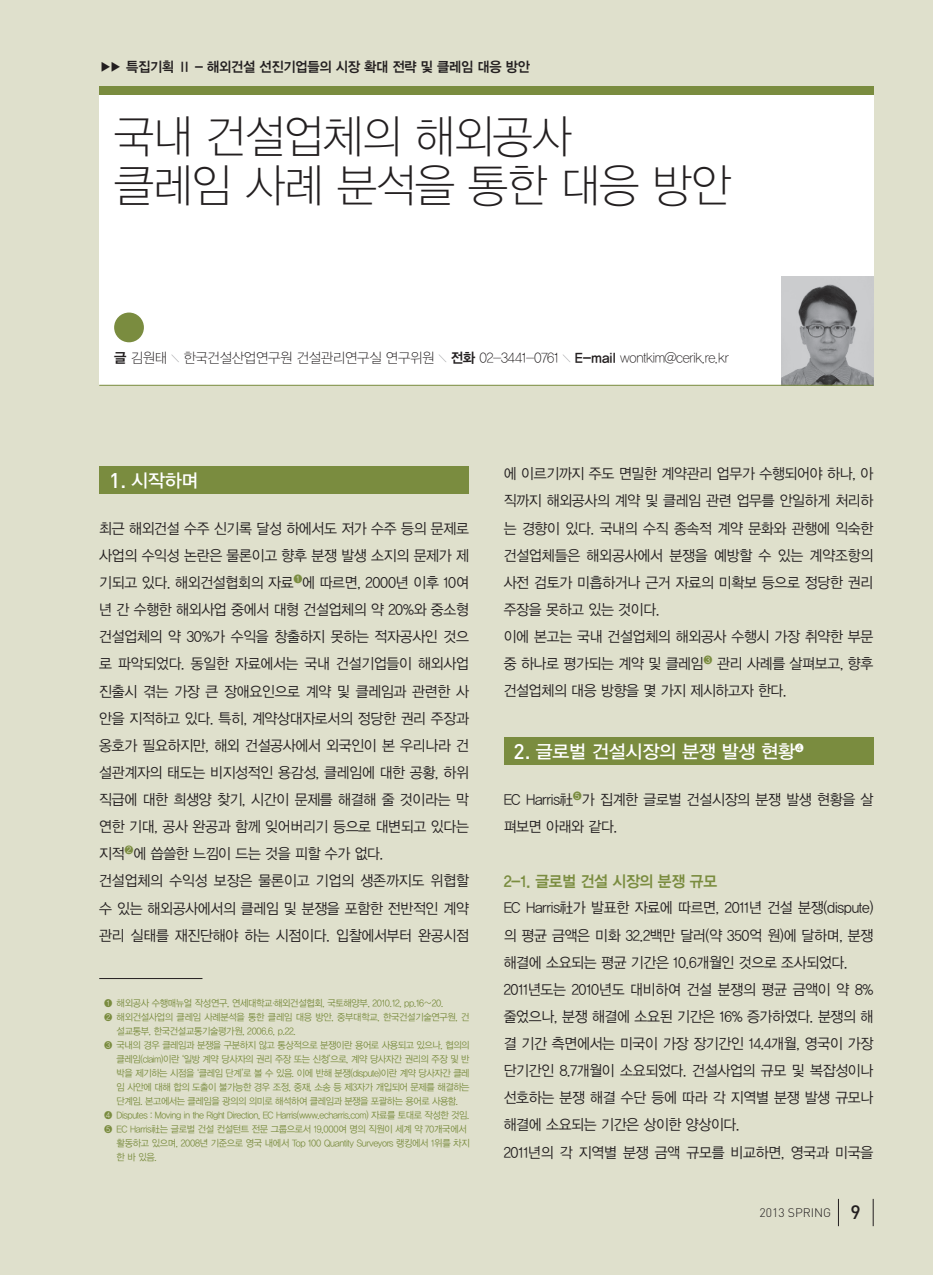
<style>
.page{position:relative;width:933px;height:1275px;background:#dfe0cc}
.page>*{position:absolute;margin:0;border:0;box-sizing:border-box;transform-origin:0 0}
.t1{font:45.5px "YDVYGO11";letter-spacing:-.02em;color:#231f20;scale:.95 1}
.t2{font:18.38px "YDVYGO13";letter-spacing:-.01em;color:#fff}
.t3{font:15.75px "YDVYGO14";letter-spacing:-.02em;color:#7a8c3f;scale:.95 1}
.t4{font:14.88px/27.1px "YDVYGO12";letter-spacing:-.02em;color:#231f20;text-align:justify;scale:.94 1}
.t5{font:14px "YDVYGO11";letter-spacing:-.02em;color:#231f20;scale:.96 1}
.t6{font:14px "YDVYGO14";letter-spacing:-.02em;color:#231f20}
.t7{font:300 12.25px "DIN";color:#231f20}
.t8{font:9.62px/14px "YDVYGO12";letter-spacing:-.03em;color:#7a8c3f;scale:.94 1}
.s1{font-family:"YDVYGO14"}
.s2{font-size:8.75px;color:#808285}
.s3{font-family:"DIN";font-weight:500;font-size:21px}
.s4{font-weight:500;font-size:19.25px}
</style>
<div class="page">
<svg style="left:838px;top:1199px;width:1px;height:27px"></svg>
<svg style="left:873px;top:1199px;width:1px;height:27px"></svg>
<div style="left:99px;top:87px;width:774px;height:298px;background:#fff"></div>
<div style="left:99px;top:87px;width:774px;height:8px;background:#7a8c3f"></div>
<img style="left:781px;top:277px;width:92px;height:108px">
<div style="left:99px;top:466px;width:370px;height:28px;background:#7a8c3f"></div>
<div style="left:114px;top:313px;width:30px;height:29px;background:#7a8c3f;border-radius:50%"></div>
<div style="left:504px;top:738px;width:369px;height:27px;background:#7a8c3f"></div>
<hr style="left:99px;top:978px;width:103px;height:1px;background:#231f20">
<hr style="left:99px;top:385px;width:774px;height:1px;background:#7a8c3f">
<p class="t6" style="left:99px;top:58px;width:432px">▶▶ 특집기획 Ⅱ - 해외건설 선진기업들의 시장 확대 전략 및 클레임 대응 방안</p>
<p class="t1" style="left:114px;top:110px;width:483px">국내 건설업체의 해외공사</p>
<p class="t1" style="left:114px;top:159px;width:651px">클레임 사례 분석을 통한 대응 방안</p>
<p class="t5" style="left:114px;top:350px;width:642px"><span class="s1">글</span> 김원태 <span class="s2">＼</span> 한국건설산업연구원 건설관리연구실 연구위원 <span class="s2">＼</span> <span class="s1">전화</span> 02-3441-0761 <span class="s2">＼</span> <span class="s1">E-mail</span> wontkim@cerik.re.kr</p>
<p class="t2" style="left:109px;top:469px;width:91px"><span class="s3">1.</span> 시작하며</p>
<p class="t4" style="left:99px;top:515px;width:395px">최근 해외건설 수주 신기록 달성 하에서도 저가 수주 등의 문제로 사업의 수익성 논란은 물론이고 향후 분쟁 발생 소지의 문제가 제 기되고 있다. 해외건설협회의 자료<sup>❶</sup>에 따르면, 2000년 이후 10여 년 간 수행한 해외사업 중에서 대형 건설업체의 약 20%와 중소형 건설업체의 약 30%가 수익을 창출하지 못하는 적자공사인 것으 로 파악되었다. 동일한 자료에서는 국내 건설기업들이 해외사업 진출시 겪는 가장 큰 장애요인으로 계약 및 클레임과 관련한 사 안을 지적하고 있다. 특히, 계약상대자로서의 정당한 권리 주장과 옹호가 필요하지만, 해외 건설공사에서 외국인이 본 우리나라 건 설관계자의 태도는 비지성적인 용감성, 클레임에 대한 공황, 하위 직급에 대한 희생양 찾기, 시간이 문제를 해결해 줄 것이라는 막 연한 기대, 공사 완공과 함께 잊어버리기 등으로 대변되고 있다는 지적<sup>❷</sup>에 씁쓸한 느낌이 드는 것을 피할 수가 없다.</p>
<p class="t4" style="left:99px;top:867px;width:395px">건설업체의 수익성 보장은 물론이고 기업의 생존까지도 위협할 수 있는 해외공사에서의 클레임 및 분쟁을 포함한 전반적인 계약 관리 실태를 재진단해야 하는 시점이다. 입찰에서부터 완공시점</p>
<p class="t8" style="left:104px;top:996px;width:362px">❶ 해외공사 수행매뉴얼 작성연구, 연세대학교·해외건설협회, 국토해양부, 2010.12, pp.16∼20.</p>
<p class="t8" style="left:117px;top:1010px;width:377px;text-indent:-12px">❷ 해외건설사업의 클레임 사례분석을 통한 클레임 대응 방안, 중부대학교, 한국건설기술연구원, 건 설교통부, 한국건설교통기술평가원, 2006.6, p.22.</p>
<p class="t8" style="left:117px;top:1038px;width:377px;text-align:justify;text-indent:-12px">❸ 국내의 경우 클레임과 분쟁을 구분하지 않고 통상적으로 분쟁이란 용어로 사용되고 있으나, 협의의 클레임(claim)이란 ‘일방 계약 당사자의 권리 주장 또는 신청’으로, 계약 당사자간 권리의 주장 및 반 박을 제기하는 시점을 ‘클레임 단계’로 볼 수 있음. 이에 반해 분쟁(dispute)이란 계약 당사자간 클레 임 사안에 대해 합의 도출이 불가능한 경우 조정, 중재, 소송 등 제3자가 개입되어 문제를 해결하는 단계임. 본고에서는 클레임을 광의의 의미로 해석하여 클레임과 분쟁을 포괄하는 용어로 사용함.</p>
<p class="t8" style="left:104px;top:1108px;width:390px">❹ Disputes : Moving in the Right Direction, EC Harris(www.echarris.com) 자료를 토대로 작성한 것임.</p>
<p class="t8" style="left:117px;top:1122px;width:377px;text-indent:-12px">❺ EC Harris社는 글로벌 건설 컨설턴트 전문 그룹으로서 19,000여 명의 직원이 세계 약 70개국에서 활동하고 있으며, 2008년 기준으로 영국 내에서 Top 100 Quantity Surveyors 랭킹에서 1위를 차지 한 바 있음.</p>
<p class="t4" style="left:504px;top:460px;width:395px">에 이르기까지 주도 면밀한 계약관리 업무가 수행되어야 하나, 아 직까지 해외공사의 계약 및 클레임 관련 업무를 안일하게 처리하 는 경향이 있다. 국내의 수직 종속적 계약 문화와 관행에 익숙한 건설업체들은 해외공사에서 분쟁을 예방할 수 있는 계약조항의 사전 검토가 미흡하거나 근거 자료의 미확보 등으로 정당한 권리 주장을 못하고 있는 것이다.</p>
<p class="t4" style="left:504px;top:623px;width:395px">이에 본고는 국내 건설업체의 해외공사 수행시 가장 취약한 부문 중 하나로 평가되는 계약 및 클레임<sup>❸</sup> 관리 사례를 살펴보고, 향후 건설업체의 대응 방향을 몇 가지 제시하고자 한다.</p>
<p class="t2" style="left:513px;top:741px;width:292px"><span class="s3">2.</span> 글로벌 건설시장의 분쟁 발생 현황<sup>❹</sup></p>
<p class="t4" style="left:504px;top:786px;width:395px">EC Harris社<sup>❺</sup>가 집계한 글로벌 건설시장의 분쟁 발생 현황을 살 펴보면 아래와 같다.</p>
<p class="t3" style="left:504px;top:872px;width:226px">2-1. 글로벌 건설 시장의 분쟁 규모</p>
<p class="t4" style="left:504px;top:894px;width:395px">EC Harris社가 발표한 자료에 따르면, 2011년 건설 분쟁(dispute) 의 평균 금액은 미화 32.2백만 달러(약 350억 원)에 달하며, 분쟁 해결에 소요되는 평균 기간은 10.6개월인 것으로 조사되었다.</p>
<p class="t4" style="left:504px;top:976px;width:395px">2011년도는 2010년도 대비하여 건설 분쟁의 평균 금액이 약 8% 줄었으나, 분쟁 해결에 소요된 기간은 16% 증가하였다. 분쟁의 해 결 기간 측면에서는 미국이 가장 장기간인 14.4개월, 영국이 가장 단기간인 8.7개월이 소요되었다. 건설사업의 규모 및 복잡성이나 선호하는 분쟁 해결 수단 등에 따라 각 지역별 분쟁 발생 규모나 해결에 소요되는 기간은 상이한 양상이다.</p>
<p class="t4" style="left:504px;top:1138px;width:395px">2011년의 각 지역별 분쟁 금액 규모를 비교하면, 영국과 미국을</p>
<p class="t7" style="left:759px;top:1205px;width:103px">2013 SPRING <span class="s4">9</span></p>
</div>
